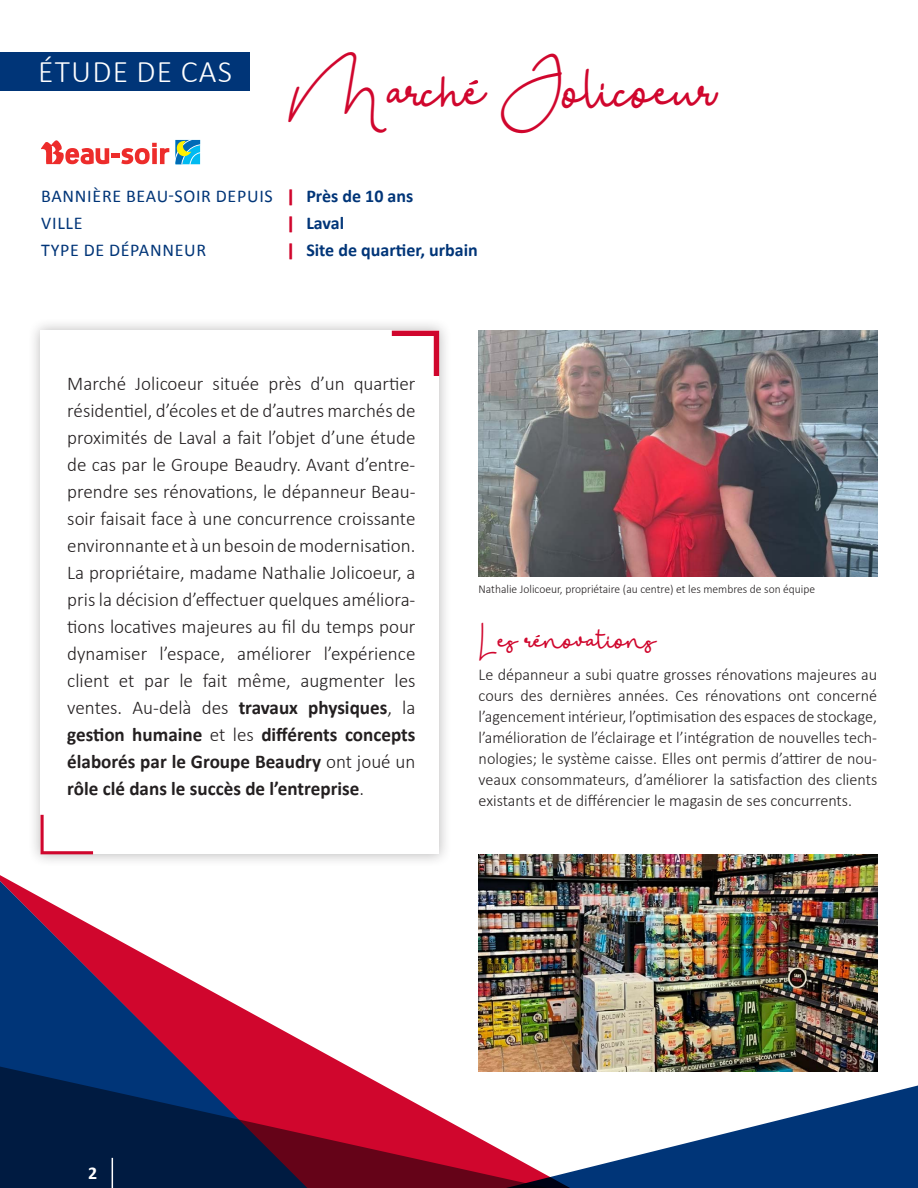
<style>
.page{position:relative;width:918px;height:1188px;background:#fff}
.page>*{position:absolute;margin:0;border:0;box-sizing:border-box;transform-origin:0 0}
.Sous-titres_-_Calibri_Bold__12pts{font:36.75px "The Bohemian Free";color:#d0062d;scale:.91 1}
.t1{font:300 31.5px "Calibri";letter-spacing:.04em;color:#fff}
.t2{font:300 19.5px/27px "Calibri";color:#231f20;text-align:justify}
.t3{font:18px "Calibri";letter-spacing:.04em;color:#003578}
.t4{font:700 18px "Calibri";color:#003578}
.t5{font:18px "The Bohemian Free";color:#d0062d}
.t6{font:700 18px "Calibri";color:#fff}
.t7{font:300 16.5px/21px "Calibri";color:#231f20;text-align:justify}
.t8{font:300 12px "Calibri";color:#231f20;scale:.96 1}
.s1{font-weight:700;color:#d0062d}
.s2{font-weight:700}
.s3{color:#d0062d}
</style>
<div class="page">
<div style="left:0;top:52px;width:249px;height:39px;background:#003578"></div>
<img style="left:479px;top:854px;width:399px;height:217px">
<div style="left:28px;top:318px;width:424px;height:549px;background:#231f20;opacity:.3"></div>
<div style="left:40px;top:331px;width:399px;height:523px;background:#fff"></div>
<img style="left:0;top:875px;width:570px;height:189px">
<svg style="left:0;top:1064px;width:723px;height:124px;background:#4b3153"></svg>
<svg style="left:350px;top:1082px;width:568px;height:106px"></svg>
<hr style="left:112px;top:1158px;width:1px;height:30px;background:#fff">
<img style="left:479px;top:331px;width:398px;height:245px">
<svg style="left:175px;top:139px;width:26px;height:26px"></svg>
<svg style="left:41px;top:140px;width:128px;height:24px"></svg>
<svg style="left:469px;top:80px;width:9px;height:5px"></svg>
<svg style="left:41px;top:815px;width:52px;height:39px"></svg>
<svg style="left:392px;top:331px;width:47px;height:45px"></svg>
<p class="t1" style="left:38px;top:52px;width:195px">ÉTUDE DE CAS</p>
<p class="Sous-titres_-_Calibri_Bold__12pts" style="left:287px;top:69px;width:473px">Marché Jolicoeur</p>
<p class="t3" style="left:41px;top:184px;width:374px">BANNIÈRE BEAU-SOIR DEPUIS <span class="s1">|</span> <span class="s2">Près de 10 ans</span></p>
<p class="t3" style="left:41px;top:211px;width:43px">VILLE</p>
<p class="t4" style="left:285px;top:211px;width:60px"><span class="s3">|</span> Laval</p>
<p class="t3" style="left:41px;top:238px;width:167px">TYPE DE DÉPANNEUR</p>
<p class="t4" style="left:285px;top:238px;width:194px"><span class="s3">|</span> Site de quartier, urbain</p>
<p class="t2" style="left:67px;top:369px;width:350px">Marché Jolicoeur située près d’un quartier résidentiel, d’écoles et de d’autres marchés de proximités de Laval a fait l’objet d’une étude de cas par le Groupe Beaudry. Avant d’entre&shy;prendre ses rénovations, le dépanneur Beau&shy;soir faisait face à une concurrence croissante environnante et à un besoin de modernisation.<br>La propriétaire, madame Nathalie Jolicoeur, a pris la décision d’effectuer quelques améliora&shy;tions locatives majeures au fil du temps pour dynamiser l’espace, améliorer l’expérience client et par le fait même, augmenter les ventes. Au-delà des <span class="s2">travaux physiques</span>, la <span class="s2">gestion humaine</span> et les <span class="s2">différents concepts élaborés par le Groupe Beaudry</span> ont joué un <span class="s2">rôle clé dans le succès de l’entreprise</span>.</p>
<p class="t8" style="left:479px;top:582px;width:352px">Nathalie Jolicoeur, propriétaire (au centre) et les membres de son équipe</p>
<p class="t5" style="left:479px;top:629px;width:179px">Les rénovations</p>
<p class="t7" style="left:479px;top:663px;width:400px">Le dépanneur a subi quatre grosses rénovations majeures au cours des dernières années. Ces rénovations ont concerné l’agencement intérieur, l’optimisation des espaces de stockage, l’amélioration de l’éclairage et l’intégration de nouvelles tech&shy;nologies; le système caisse. Elles ont permis d’attirer de nou&shy;veaux consommateurs, d’améliorer la satisfaction des clients existants et de différencier le magasin de ses concurrents.</p>
<p class="t6" style="left:88px;top:1161px;width:11px">2</p>
</div>
